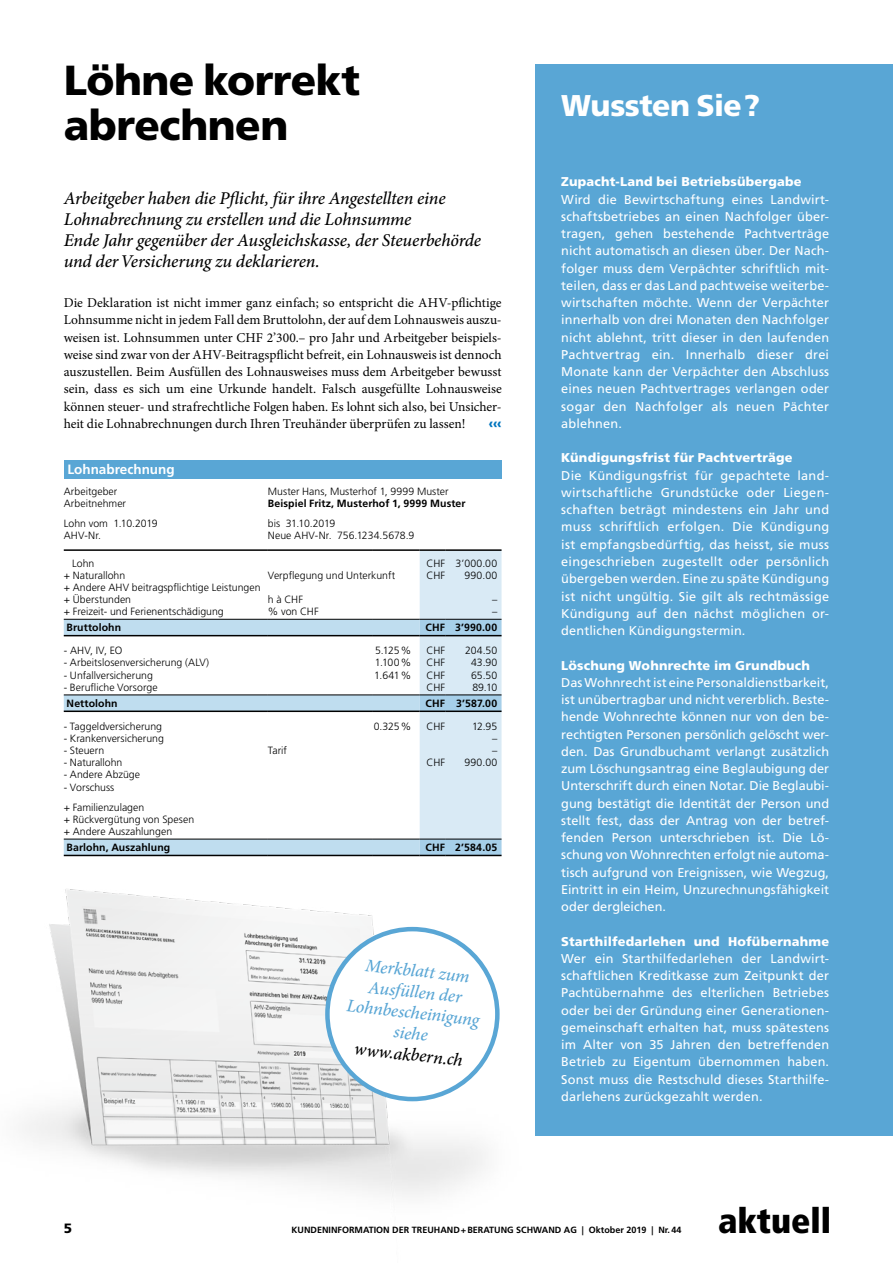
<style>
.page{position:relative;width:893px;height:1263px;background:#fff}
.page>*{position:absolute;margin:0;border:0;box-sizing:border-box;transform-origin:0 0}
.t1{font:900 42px/45px "Frutiger LT Std";letter-spacing:-.015em;color:#000}
.t2{font:900 condensed 34.95px "Frutiger LT Std";color:#000}
.t3{font:900 30px "Frutiger LT Std";letter-spacing:-.02em;color:#fff}
.t4{font:italic 500 18px/21px "Minion Pro";letter-spacing:-.01em;color:#000}
.t5{font:italic 500 18px/21px "Minion Pro";color:#59a6d5;text-align:center}
.t6{font:13.5px/17.2px "Minion Pro";letter-spacing:-.005em;color:#000;text-align:justify}
.t7{font:700 13.5px "Frutiger LT Std";color:#fff}
.t8{font:900 13.5px "Frutiger LT Std";color:#0075bf}
.t9{font:900 13.5px "Frutiger LT Std";color:#000}
.t10{font:12.75px/17.2px "Frutiger LT Std";letter-spacing:.01em;color:#fff;text-align:justify}
.t11{font:900 12.75px "Frutiger LT Std";letter-spacing:.015em;color:#fff}
.t12{font:300 10.5px/12.1px "Frutiger LT Std";color:#000}
.t13{font:700 10.5px "Frutiger LT Std";letter-spacing:.01em;color:#000}
.t14{font:300 10.5px "Frutiger LT Std";letter-spacing:-.03em;color:#000}
.t15{font:700 9px "Frutiger LT Std";color:#000}
</style>
<div class="page">
<img style="left:25px;top:860px;width:592px;height:337px">
<div style="left:536px;top:64px;width:357px;height:1071px;background:#59a6d5"></div>
<div style="left:327px;top:929px;width:170px;height:170px;background:#fff;border-radius:50%"></div>
<div style="left:325px;top:927px;width:175px;height:174px;border:4px solid #59a6d5;border-radius:50%"></div>
<div style="left:64px;top:460px;width:438px;height:19px;background:#59a6d5"></div>
<svg style="left:64px;top:620px;width:356px;height:235px"></svg>
<hr style="left:64px;top:619px;width:204px;height:1px;background:#000">
<hr style="left:268px;top:619px;width:105px;height:1px;background:#000">
<hr style="left:373px;top:619px;width:47px;height:1px;background:#000">
<hr style="left:64px;top:695px;width:204px;height:1px;background:#000">
<hr style="left:268px;top:695px;width:105px;height:1px;background:#000">
<hr style="left:373px;top:695px;width:47px;height:1px;background:#000">
<hr style="left:64px;top:839px;width:204px;height:1px;background:#000">
<hr style="left:268px;top:839px;width:105px;height:1px;background:#000">
<hr style="left:373px;top:839px;width:47px;height:1px;background:#000">
<hr style="left:64px;top:549px;width:204px;height:2px;background:#000">
<hr style="left:268px;top:549px;width:105px;height:2px;background:#000">
<hr style="left:373px;top:549px;width:47px;height:2px;background:#000">
<hr style="left:420px;top:549px;width:25px;height:2px;background:#000">
<hr style="left:445px;top:549px;width:57px;height:2px;background:#000">
<hr style="left:64px;top:635px;width:204px;height:1px;background:#000">
<hr style="left:268px;top:635px;width:105px;height:1px;background:#000">
<hr style="left:373px;top:635px;width:47px;height:1px;background:#000">
<hr style="left:64px;top:710px;width:204px;height:2px;background:#000">
<hr style="left:268px;top:710px;width:105px;height:2px;background:#000">
<hr style="left:373px;top:710px;width:47px;height:2px;background:#000">
<hr style="left:64px;top:855px;width:204px;height:1px;background:#000">
<hr style="left:268px;top:855px;width:105px;height:1px;background:#000">
<hr style="left:373px;top:855px;width:47px;height:1px;background:#000">
<svg style="left:420px;top:550px;width:82px;height:306px;background:#cce0ed"></svg>
<hr style="left:445px;top:855px;width:57px;height:1px;background:#000">
<h1 class="t1" style="left:64px;top:58px;width:298px">Löhne korrekt abrechnen</h1>
<h3 class="t4" style="left:64px;top:187px;width:419px">Arbeitgeber haben die Pflicht, für ihre Angestellten eine Lohnabrechnung zu erstellen und die Lohnsumme<br>Ende Jahr gegenüber der Ausgleichskasse, der Steuerbehörde und der Versicherung zu deklarieren.</h3>
<p class="t6" style="left:64px;top:294px;width:439px">Die Deklaration ist nicht immer ganz einfach; so entspricht die AHV-pflichtige Lohnsumme nicht in jedem Fall dem Bruttolohn, der auf dem Lohnausweis auszu&shy;weisen ist. Lohnsummen unter CHF 2’300.– pro Jahr und Arbeitgeber beispiels&shy;weise sind zwar von der AHV-Beitragspflicht befreit, ein Lohnausweis ist dennoch auszustellen. Beim Ausfüllen des Lohnausweises muss dem Arbeitgeber bewusst sein, dass es sich um eine Urkunde handelt. Falsch ausgefüllte Lohnausweise können steuer- und strafrechtliche Folgen haben. Es lohnt sich also, bei Unsicher&shy;heit die Lohnabrechnungen durch Ihren Treuhänder überprüfen zu lassen!</p>
<p class="t8" style="left:489px;top:415px;width:15px">‹‹‹</p>
<p class="t7" style="left:67px;top:462px;width:109px">Lohnabrechnung</p>
<p class="t12" style="left:64px;top:486px;width:55px">Arbeitgeber</p>
<p class="t12" style="left:268px;top:486px;width:182px">Muster Hans, Musterhof 1, 9999 Muster</p>
<p class="t12" style="left:64px;top:498px;width:64px">Arbeitnehmer</p>
<p class="t13" style="left:268px;top:497px;width:199px">Beispiel Fritz, Musterhof 1, 9999 Muster</p>
<p class="t12" style="left:64px;top:518px;width:95px">Lohn vom 1.10.2019</p>
<p class="t14" style="left:268px;top:518px;width:69px">bis 31.10.2019</p>
<p class="t12" style="left:64px;top:530px;width:39px">AHV-Nr.</p>
<p class="t12" style="left:268px;top:530px;width:148px">Neue AHV-Nr. 756.1234.5678.9</p>
<p class="t12" style="left:72px;top:557px;width:24px">Lohn</p>
<p class="t12" style="left:427px;top:557px;width:72px">CHF 3’000.00</p>
<p class="t12" style="left:64px;top:569px;width:63px">+ Naturallohn</p>
<p class="t12" style="left:268px;top:569px;width:129px">Verpflegung und Unterkunft</p>
<p class="t12" style="left:427px;top:569px;width:20px">CHF</p>
<p class="t12" style="left:465px;top:569px;width:34px">990.00</p>
<p class="t12" style="left:64px;top:581px;width:198px">+ Andere AHV beitragspflichtige Leistungen + Überstunden</p>
<p class="t12" style="left:268px;top:593px;width:37px">h à CHF</p>
<p class="t12" style="left:492px;top:593px;width:7px">–</p>
<p class="t12" style="left:64px;top:605px;width:161px">+ Freizeit- und Ferienentschädigung</p>
<p class="t12" style="left:268px;top:605px;width:52px">% von CHF</p>
<p class="t12" style="left:492px;top:605px;width:7px">–</p>
<p class="t13" style="left:67px;top:622px;width:56px">Bruttolohn</p>
<p class="t13" style="left:426px;top:622px;width:73px">CHF 3’990.00</p>
<p class="t12" style="left:64px;top:645px;width:60px">- AHV, IV, EO</p>
<p class="t12" style="left:375px;top:645px;width:38px">5.125%</p>
<p class="t12" style="left:427px;top:645px;width:20px">CHF</p>
<p class="t12" style="left:465px;top:645px;width:34px">204.50</p>
<p class="t12" style="left:64px;top:657px;width:147px">- Arbeitslosenversicherung (ALV)</p>
<p class="t12" style="left:375px;top:657px;width:38px">1.100%</p>
<p class="t12" style="left:427px;top:657px;width:20px">CHF</p>
<p class="t12" style="left:471px;top:657px;width:28px">43.90</p>
<p class="t12" style="left:64px;top:669px;width:91px">- Unfallversicherung</p>
<p class="t12" style="left:374px;top:669px;width:39px">1.641%</p>
<p class="t12" style="left:427px;top:669px;width:20px">CHF</p>
<p class="t12" style="left:471px;top:669px;width:28px">65.50</p>
<p class="t12" style="left:64px;top:681px;width:95px">- Berufliche Vorsorge</p>
<p class="t12" style="left:427px;top:681px;width:20px">CHF</p>
<p class="t12" style="left:472px;top:681px;width:26px">89.10</p>
<p class="t13" style="left:67px;top:697px;width:53px">Nettolohn</p>
<p class="t13" style="left:426px;top:697px;width:73px">CHF 3’587.00</p>
<p class="t12" style="left:64px;top:720px;width:100px">- Taggeldversicherung</p>
<p class="t12" style="left:374px;top:720px;width:39px">0.325%</p>
<p class="t12" style="left:427px;top:720px;width:20px">CHF</p>
<p class="t12" style="left:472px;top:720px;width:27px">12.95</p>
<p class="t12" style="left:64px;top:732px;width:102px">- Krankenversicherung</p>
<p class="t12" style="left:492px;top:732px;width:7px">–</p>
<p class="t12" style="left:64px;top:745px;width:42px">- Steuern</p>
<p class="t12" style="left:268px;top:745px;width:21px">Tarif</p>
<p class="t12" style="left:492px;top:745px;width:7px">–</p>
<p class="t12" style="left:64px;top:757px;width:60px">- Naturallohn</p>
<p class="t12" style="left:427px;top:757px;width:20px">CHF</p>
<p class="t12" style="left:465px;top:757px;width:34px">990.00</p>
<p class="t12" style="left:64px;top:769px;width:78px">- Andere Abzüge</p>
<p class="t12" style="left:64px;top:777px;width:82px;line-height:20px">- Vorschuss<br>+ Familienzulagen</p>
<p class="t12" style="left:64px;top:813px;width:132px">+ Rückvergütung von Spesen + Andere Auszahlungen</p>
<p class="t13" style="left:67px;top:841px;width:105px">Barlohn, Auszahlung</p>
<p class="t13" style="left:426px;top:841px;width:73px">CHF 2’584.05</p>
<h3 class="t5" style="left:352px;top:953px;width:135px;rotate:6deg">Merkblatt zum<br>Ausfüllen der<br>Lohnbescheinigung siehe</h3>
<h3 class="t4" style="left:356px;top:1038px;width:110px;rotate:6deg">www.akbern.ch</h3>
<h3 class="t3" style="left:561px;top:87px;width:200px">Wussten Sie ?</h3>
<p class="t11" style="left:561px;top:174px;width:242px">Zupacht-Land bei Betriebsübergabe</p>
<p class="t10" style="left:561px;top:191px;width:269px">Wird die Bewirtschaftung eines Landwirt&shy;schaftsbetriebes an einen Nachfolger über&shy;tragen, gehen bestehende Pachtverträge nicht automatisch an diesen über. Der Nach&shy;folger muss dem Verpächter schriftlich mit&shy;teilen, dass er das Land pachtweise weiterbe&shy;wirtschaften möchte. Wenn der Verpächter innerhalb von drei Monaten den Nachfolger nicht ablehnt, tritt dieser in den laufenden Pachtvertrag ein. Innerhalb dieser drei Monate kann der Verpächter den Abschluss eines neuen Pachtvertrages verlangen oder sogar den Nachfolger als neuen Pächter ablehnen.</p>
<p class="t11" style="left:561px;top:450px;width:233px">Kündigungsfrist für Pachtverträge</p>
<p class="t10" style="left:561px;top:467px;width:269px">Die Kündigungsfrist für gepachtete land&shy;wirtschaftliche Grundstücke oder Liegen&shy;schaften beträgt mindestens ein Jahr und muss schriftlich erfolgen. Die Kündigung ist empfangsbedürftig, das heisst, sie muss eingeschrieben zugestellt oder persönlich übergeben werden. Eine zu späte Kündigung ist nicht ungültig. Sie gilt als rechtmässige Kündigung auf den nächst möglichen or&shy;dentlichen Kündigungstermin.</p>
<p class="t11" style="left:561px;top:657px;width:250px">Löschung Wohnrechte im Grundbuch</p>
<p class="t10" style="left:561px;top:674px;width:269px">Das Wohnrecht ist eine Personaldienstbarkeit, ist unübertragbar und nicht vererblich. Beste&shy;hende Wohnrechte können nur von den be&shy;rechtigten Personen persönlich gelöscht wer&shy;den. Das Grundbuchamt verlangt zusätzlich zum Löschungsantrag eine Beglaubigung der Unterschrift durch einen Notar. Die Beglaubi&shy;gung bestätigt die Identität der Person und stellt fest, dass der Antrag von der betref&shy;fenden Person unterschrieben ist. Die Lö&shy;schung von Wohnrechten erfolgt nie automa&shy;tisch aufgrund von Ereignissen, wie Wegzug, Eintritt in ein Heim, Unzurechnungsfähigkeit oder dergleichen.</p>
<p class="t11" style="left:561px;top:933px;width:269px">Starthilfedarlehen und Hofübernahme</p>
<p class="t10" style="left:561px;top:950px;width:269px">Wer ein Starthilfedarlehen der Landwirt&shy;schaftlichen Kreditkasse zum Zeitpunkt der Pachtübernahme des elterlichen Betriebes oder bei der Gründung einer Generationen&shy;gemeinschaft erhalten hat, muss spätestens im Alter von 35 Jahren den betreffenden Betrieb zu Eigentum übernommen haben.<br>Sonst muss die Restschuld dieses Starthilfe&shy;darlehens zurückgezahlt werden.</p>
<p class="t9" style="left:64px;top:1220px;width:10px">5</p>
<p class="t15" style="left:292px;top:1225px;width:392px">KUNDENINFORMATION DER TREUHAND+BERATUNG SCHWAND AG | Oktober 2019 | Nr. 44</p>
<h2 class="t2" style="left:718px;top:1200px;width:115px">aktuell</h2>
</div>
